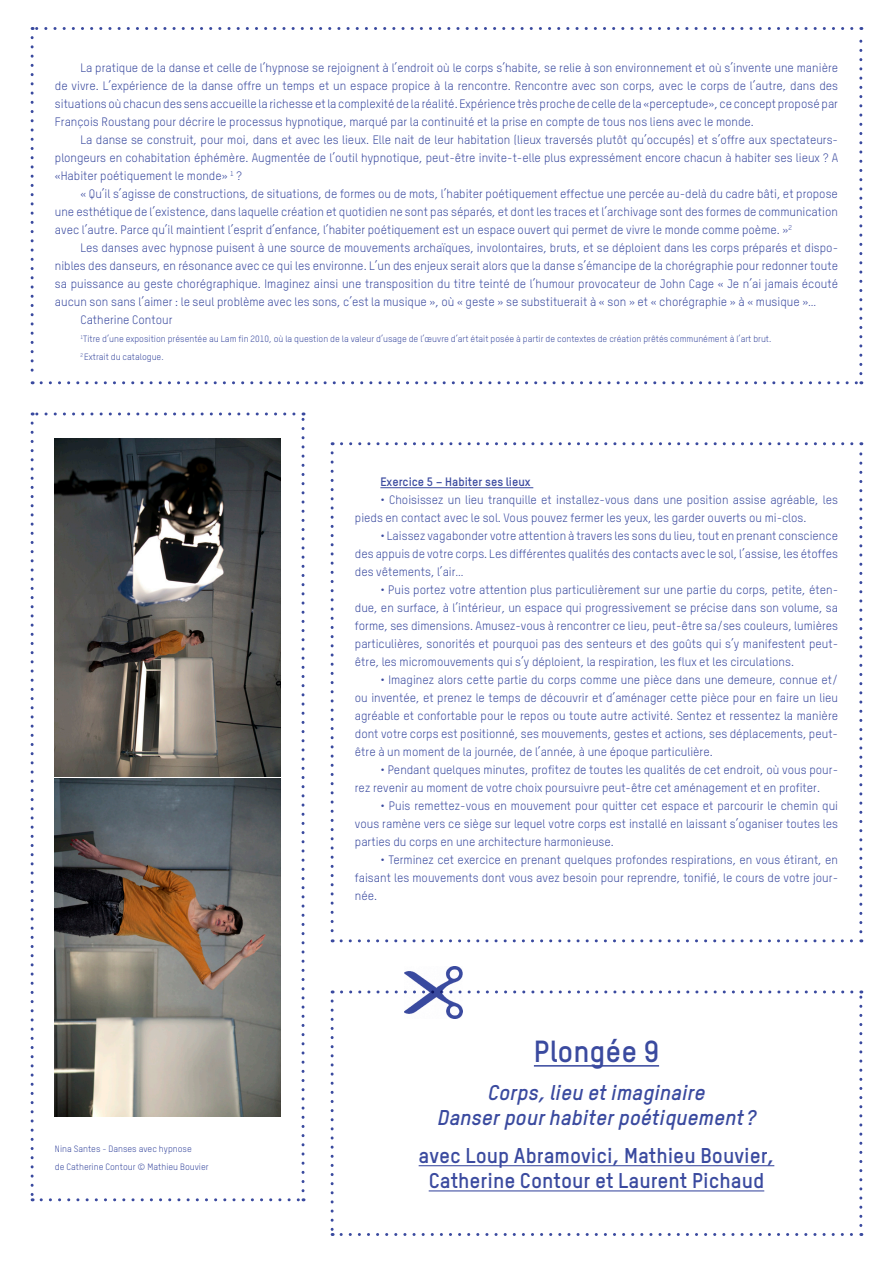
<style>
.page{position:relative;width:893px;height:1263px;background:#fff}
.page>*{position:absolute;margin:0;border:0;box-sizing:border-box;transform-origin:0 0}
.t1{font:700 30px "TSTARPRO";color:#3a4a9f}
.t2{font:700 21px/25.2px "TSTARPRO";color:#3a4a9f;text-align:center}
.t3{font:italic 700 21px/25.2px "TSTARPRO";color:#3a4a9f;text-align:center}
.t4{font:12px/18px "TSTARPRO";color:#3a4a9f;text-align:justify}
.t5{font:700 12px "TSTARPRO";color:#3a4a9f}
.t6{font:9px/18px "TSTARPRO";color:#3a4a9f}
</style>
<div class="page">
<svg style="left:31px;top:423px;width:3px;height:778px"></svg>
<svg style="left:41px;top:1198px;width:263px;height:3px"></svg>
<svg style="left:302px;top:412px;width:3px;height:779px"></svg>
<svg style="left:32px;top:412px;width:262px;height:3px"></svg>
<hr style="left:534px;top:1065px;width:125px;height:1px;background:#3a4a9f">
<hr style="left:419px;top:1165px;width:355px;height:1px;background:#3a4a9f">
<hr style="left:429px;top:1190px;width:335px;height:1px;background:#3a4a9f">
<svg style="left:331px;top:1001px;width:3px;height:235px"></svg>
<svg style="left:341px;top:1233px;width:521px;height:3px"></svg>
<svg style="left:859px;top:990px;width:3px;height:235px"></svg>
<svg style="left:332px;top:990px;width:520px;height:3px"></svg>
<img style="left:404px;top:966px;width:59px;height:53px">
<svg style="left:31px;top:38px;width:3px;height:346px"></svg>
<svg style="left:41px;top:381px;width:821px;height:3px"></svg>
<svg style="left:859px;top:27px;width:3px;height:347px"></svg>
<svg style="left:32px;top:27px;width:820px;height:3px"></svg>
<hr style="left:380px;top:487px;width:153px;height:1px;background:#3a4a9f">
<svg style="left:331px;top:453px;width:3px;height:489px"></svg>
<svg style="left:341px;top:939px;width:521px;height:3px"></svg>
<svg style="left:859px;top:442px;width:3px;height:490px"></svg>
<svg style="left:332px;top:442px;width:520px;height:3px"></svg>
<img style="left:55px;top:438px;width:225px;height:338px">
<img style="left:55px;top:779px;width:225px;height:338px">
<p class="t4" style="left:55px;top:59px;width:785px;text-indent:26px">La pratique de la danse et celle de l’hypnose se rejoignent à l’endroit où le corps s’habite, se relie à son environnement et où s’invente une manière de vivre. L’expérience de la danse offre un temps et un espace propice à la rencontre. Rencontre avec son corps, avec le corps de l’autre, dans des situations où chacun des sens accueille la richesse et la complexité de la réalité. Expérience très proche de celle de la «perceptude», ce concept proposé par François Roustang pour décrire le processus hypnotique, marqué par la continuité et la prise en compte de tous nos liens avec le monde.</p>
<p class="t4" style="left:55px;top:131px;width:785px;text-indent:26px">La danse se construit, pour moi, dans et avec les lieux. Elle nait de leur habitation (lieux traversés plutôt qu’occupés) et s’offre aux spectateurs&shy;plongeurs en cohabitation éphémère. Augmentée de l’outil hypnotique, peut-être invite-t-elle plus expressément encore chacun à habiter ses lieux ? A «Habiter poétiquement le monde» <sup>1</sup> ?</p>
<p class="t4" style="left:55px;top:185px;width:785px;text-indent:26px">« Qu’il s’agisse de constructions, de situations, de formes ou de mots, l’habiter poétiquement effectue une percée au-delà du cadre bâti, et propose une esthétique de l’existence, dans laquelle création et quotidien ne sont pas séparés, et dont les traces et l’archivage sont des formes de communication avec l’autre. Parce qu’il maintient l’esprit d’enfance, l’habiter poétiquement est un espace ouvert qui permet de vivre le monde comme poème. »<sup>2</sup></p>
<p class="t4" style="left:55px;top:239px;width:785px;text-indent:26px">Les danses avec hypnose puisent à une source de mouvements archaïques, involontaires, bruts, et se déploient dans les corps préparés et dispo&shy;nibles des danseurs, en résonance avec ce qui les environne. L’un des enjeux serait alors que la danse s’émancipe de la chorégraphie pour redonner toute sa puissance au geste chorégraphique. Imaginez ainsi une transposition du titre teinté de l’humour provocateur de John Cage « Je n’ai jamais écouté aucun son sans l’aimer : le seul problème avec les sons, c’est la musique », où « geste » se substituerait à « son » et « chorégraphie » à « musique »…</p>
<p class="t4" style="left:80px;top:311px;width:94px">Catherine Contour</p>
<p class="t6" style="left:80px;top:330px;width:692px"><sup>1</sup>Titre d’une exposition présentée au Lam fin 2010, où la question de la valeur d’usage de l’œuvre d’art était posée à partir de contextes de création prêtés communément à l’art brut.</p>
<p class="t6" style="left:80px;top:348px;width:85px"><sup>2</sup> Extrait du catalogue.</p>
<p class="t6" style="left:55px;top:1140px;width:155px">Nina Santes - Danses avec hypnose<br>de Catherine Contour © Mathieu Bouvier</p>
<p class="t5" style="left:380px;top:474px;width:152px">Exercice 5 – Habiter ses lieux</p>
<p class="t4" style="left:355px;top:491px;width:485px;text-indent:26px">• Choisissez un lieu tranquille et installez-vous dans une position assise agréable, les pieds en contact avec le sol. Vous pouvez fermer les yeux, les garder ouverts ou mi-clos.</p>
<p class="t4" style="left:355px;top:527px;width:485px;text-indent:26px">• Laissez vagabonder votre attention à travers les sons du lieu, tout en prenant conscience des appuis de votre corps. Les différentes qualités des contacts avec le sol, l’assise, les étoffes des vêtements, l’air…</p>
<p class="t4" style="left:355px;top:581px;width:485px;text-indent:26px">• Puis portez votre attention plus particulièrement sur une partie du corps, petite, éten&shy;due, en surface, à l’intérieur, un espace qui progressivement se précise dans son volume, sa forme, ses dimensions. Amusez-vous à rencontrer ce lieu, peut-être sa/ses couleurs, lumières particulières, sonorités et pourquoi pas des senteurs et des goûts qui s’y manifestent peut&shy;être, les micromouvements qui s’y déploient, la respiration, les flux et les circulations.</p>
<p class="t4" style="left:355px;top:671px;width:485px;text-indent:26px">• Imaginez alors cette partie du corps comme une pièce dans une demeure, connue et/ ou inventée, et prenez le temps de découvrir et d’aménager cette pièce pour en faire un lieu agréable et confortable pour le repos ou toute autre activité. Sentez et ressentez la manière dont votre corps est positionné, ses mouvements, gestes et actions, ses déplacements, peut&shy;être à un moment de la journée, de l’année, à une époque particulière.</p>
<p class="t4" style="left:355px;top:761px;width:485px;text-indent:26px">• Pendant quelques minutes, profitez de toutes les qualités de cet endroit, où vous pour&shy;rez revenir au moment de votre choix poursuivre peut-être cet aménagement et en profiter.</p>
<p class="t4" style="left:355px;top:797px;width:485px;text-indent:26px">• Puis remettez-vous en mouvement pour quitter cet espace et parcourir le chemin qui vous ramène vers ce siège sur lequel votre corps est installé en laissant s’oganiser toutes les parties du corps en une architecture harmonieuse.</p>
<p class="t4" style="left:355px;top:851px;width:485px;text-indent:26px">• Terminez cet exercice en prenant quelques profondes respirations, en vous étirant, en faisant les mouvements dont vous avez besoin pour reprendre, tonifié, le cours de votre jour&shy;née.</p>
<p class="t1" style="left:534px;top:1032px;width:127px">Plongée 9</p>
<p class="t3" style="left:437px;top:1079px;width:320px">Corps, lieu et imaginaire<br>Danser pour habiter poétiquement ?</p>
<p class="t2" style="left:419px;top:1142px;width:357px">avec Loup Abramovici, Mathieu Bouvier,<br>Catherine Contour et Laurent Pichaud</p>
</div>
